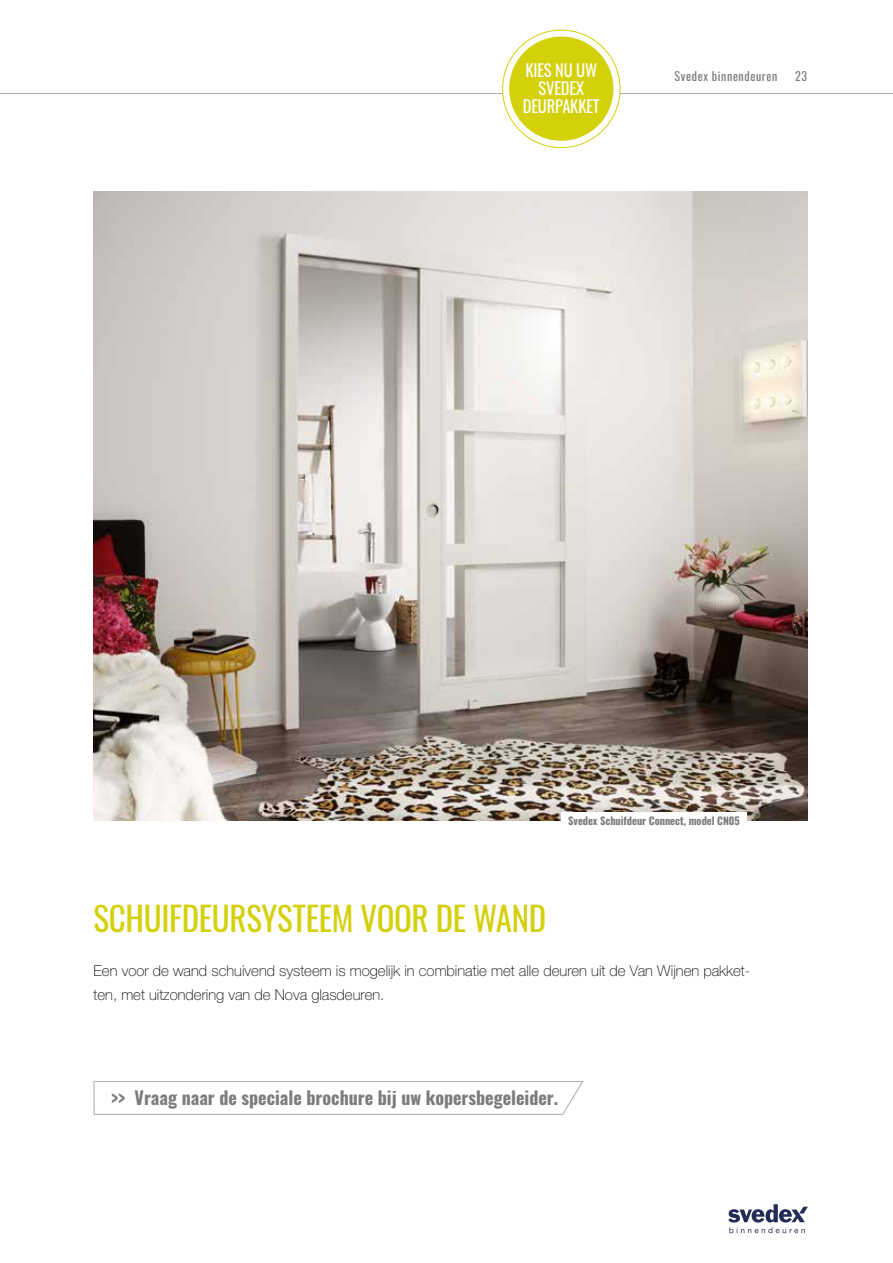
<style>
.page{position:relative;width:893px;height:1263px;background:#fff}
.page>*{position:absolute;margin:0;border:0;box-sizing:border-box;transform-origin:0 0}
.t1{font:33px "Oswald";letter-spacing:-.01em;color:#d4d00a}
.t2{font:700 18px "Oswald";color:#7c7c7c}
.t3{font:16.5px/18px "Oswald";letter-spacing:-.01em;color:#fff;text-align:center}
.t4{font:100 15px/24px "Helvetica Neue LT Std";color:#000}
.t5{font:12px "Oswald";letter-spacing:.05em;color:#7c7c7c}
.t6{font:700 10.5px "Oswald";letter-spacing:-.005em;color:#7c7c7c}
</style>
<div class="page">
<svg style="left:728px;top:1204px;width:80px;height:29px"></svg>
<svg style="left:0;top:93px;width:893px;height:44px"></svg>
<svg style="left:503px;top:30px;width:117px;height:118px"></svg>
<div style="left:509px;top:37px;width:104px;height:104px;background:#d4d00a;border-radius:50%"></div>
<img style="left:94px;top:191px;width:713px;height:630px">
<div style="left:561px;top:812px;width:186px;height:17px;background:#fff"></div>
<svg style="left:93px;top:1081px;width:491px;height:34px"></svg>
<p class="t3" style="left:525px;top:60px;width:73px">KIES NU UW</p>
<p class="t5" style="left:675px;top:65px;width:104px">Svedex binnendeuren</p>
<p class="t5" style="left:795px;top:65px;width:14px">23</p>
<p class="t3" style="left:523px;top:78px;width:78px">SVEDEX<br>DEURPAKKET</p>
<p class="t6" style="left:568px;top:815px;width:173px">Svedex Schuifdeur Connect, model CN05</p>
<h1 class="t1" style="left:94px;top:889px;width:454px">SCHUIFDEURSYSTEEM VOOR DE WAND</h1>
<p class="t4" style="left:94px;top:959px;width:658px">Een voor de wand schuivend systeem is mogelijk in combinatie met alle deuren uit de Van Wijnen pakket&shy;ten, met uitzondering van de Nova glasdeuren.</p>
<p class="t2" style="left:111px;top:1088px;width:449px">&gt;&gt; Vraag naar de speciale brochure bij uw kopersbegeleider.</p>
</div>
